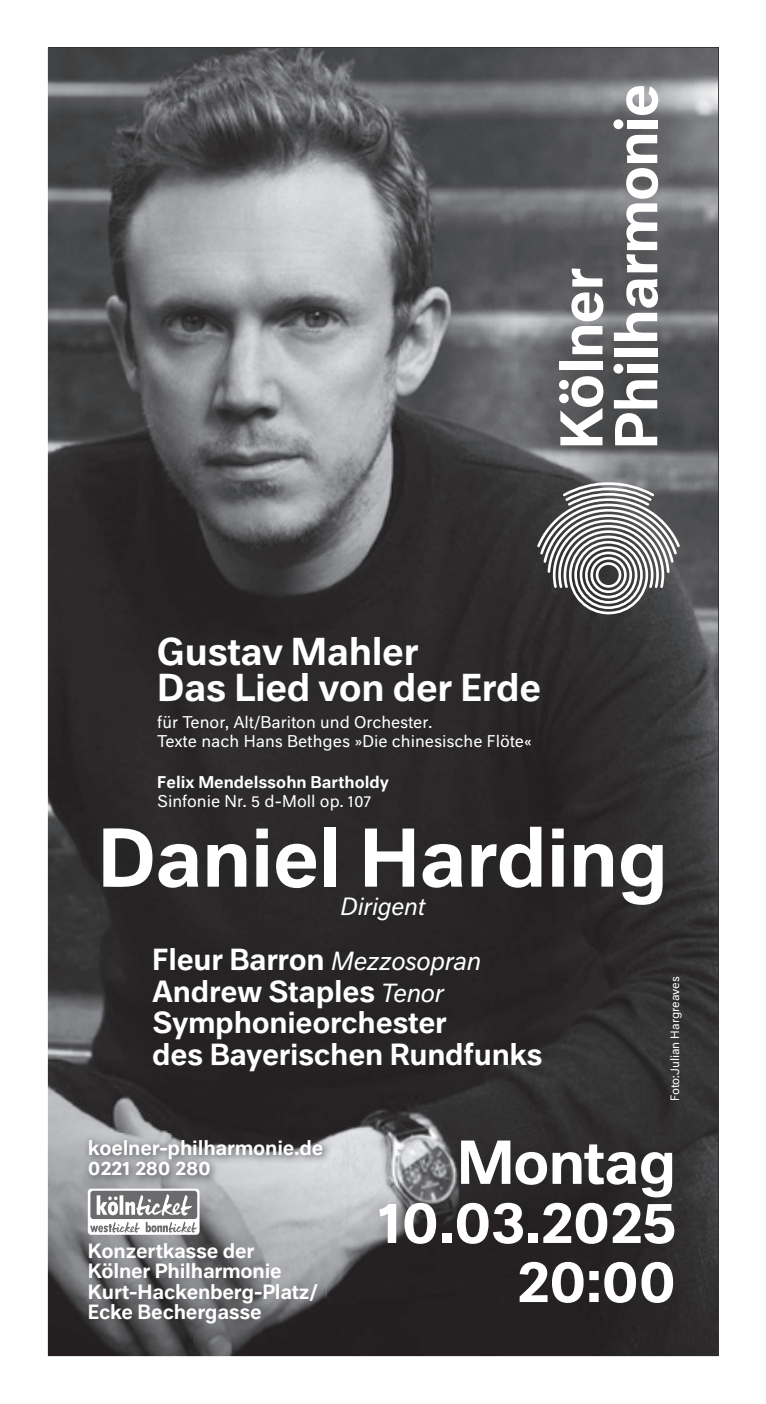
<style>
.page{position:relative;width:766px;height:1404px;background:#fff}
.page>*{position:absolute;margin:0;border:0;box-sizing:border-box;transform-origin:0 0}
.t1{font:500 76.95px "Neutral BP";letter-spacing:-.01em;color:#fff}
.t2{font:500 57.38px/58.9px "Neutral BP";letter-spacing:-.02em;color:#fff;text-align:right}
.t3{font:500 36px/36px "Neutral BP";letter-spacing:-.01em;color:#fff}
.t4{font:500 28.35px/31.5px "Neutral BP";letter-spacing:-.01em;color:#fff}
.t5{font:italic 23.18px "Neutral BP";letter-spacing:-.01em;color:#fff}
.t6{font:500 19.12px/20.2px "Neutral BP";letter-spacing:-.01em;color:#fff}
.t7{font:15.75px/18.9px "Neutral BP";color:#fff}
.t8{font:500 15.75px "Neutral BP";color:#fff}
.t9{font:11.25px "Neutral BP";letter-spacing:-.005em;color:#fff}
.s1{font-weight:400;font-style:italic;font-size:24.3px}
</style>
<div class="page">
<img style="left:48px;top:48px;width:670px;height:1056px">
<img style="left:48px;top:733px;width:146px;height:622px">
<div style="left:193px;top:927px;width:292px;height:195px;background:#262324"></div>
<img style="left:485px;top:1011px;width:74px;height:93px">
<div style="left:558px;top:1058px;width:73px;height:46px;background:#353536"></div>
<img style="left:193px;top:1122px;width:155px;height:233px">
<img style="left:348px;top:1104px;width:370px;height:251px">
<img style="left:518px;top:70px;width:175px;height:563px">
<svg style="left:537px;top:481px;width:142px;height:133px"></svg>
<svg style="left:560px;top:376px;width:43px;height:69px"></svg>
<div style="left:559px;top:362px;width:43px;height:8px;background:#fff"></div>
<svg style="left:571px;top:292px;width:32px;height:62px"></svg>
<svg style="left:571px;top:268px;width:31px;height:18px"></svg>
<svg style="left:613px;top:380px;width:44px;height:65px"></svg>
<div style="left:613px;top:364px;width:10px;height:9px;background:#fff;border-radius:50%"></div>
<div style="left:627px;top:364px;width:30px;height:9px;background:#fff"></div>
<div style="left:613px;top:349px;width:44px;height:8px;background:#fff"></div>
<svg style="left:613px;top:279px;width:44px;height:62px"></svg>
<svg style="left:626px;top:135px;width:32px;height:137px"></svg>
<div style="left:613px;top:119px;width:10px;height:10px;background:#fff;border-radius:50%"></div>
<div style="left:627px;top:120px;width:30px;height:8px;background:#fff"></div>
<svg style="left:626px;top:86px;width:32px;height:29px"></svg>
<img style="left:83px;top:1133px;width:248px;height:51px">
<img style="left:83px;top:1236px;width:243px;height:96px">
<svg style="left:88px;top:1188px;width:111px;height:46px"></svg>
<svg style="left:90px;top:1221px;width:50px;height:11px"></svg>
<svg style="left:146px;top:1221px;width:51px;height:11px"></svg>
<div style="left:90px;top:1190px;width:107px;height:28px;background:#6b6b6e;border-radius:3px"></div>
<svg style="left:97px;top:1194px;width:95px;height:21px"></svg>
<img style="left:352px;top:823px;width:316px;height:104px">
<div style="left:100px;top:823px;width:252px;height:104px;background:#2a2829"></div>
<h3 class="t3" style="left:157px;top:630px;width:385px">Gustav Mahler<br>Das Lied von der Erde</h3>
<p class="t7" style="left:157px;top:711px;width:376px">für Tenor, Alt/Bariton und Orchester.<br>Texte nach Hans Bethges »Die chinesische Flöte«</p>
<p class="t8" style="left:157px;top:769px;width:233px">Felix Mendelssohn Bartholdy</p>
<p class="t7" style="left:157px;top:790px;width:215px">Sinfonie Nr. 5 d-Moll op. 107</p>
<h1 class="t1" style="left:98px;top:796px;width:572px">Daniel Harding</h1>
<p class="t5" style="left:340px;top:888px;width:86px">Dirigent</p>
<h3 class="t4" style="left:152px;top:941px;width:392px">Fleur Barron <span class="s1">Mezzosopran<br></span>Andrew Staples <span class="s1">Tenor<br></span>Symphonieorchester<br>des Bayerischen Rundfunks</h3>
<p class="t9" style="left:666px;top:1101px;width:126px;rotate:-90deg">Foto:Julian Hargreaves</p>
<p class="t6" style="left:88px;top:1136px;width:237px">koelner-philharmonie.de<br>0221 280 280</p>
<p class="t6" style="left:88px;top:1238px;width:232px">Konzertkasse der<br>Kölner Philharmonie<br>Kurt-Hackenberg-Platz/<br>Ecke Bechergasse</p>
<h2 class="t2" style="left:377px;top:1128px;width:301px">Montag<br>10.03.2025<br>20:00</h2>
</div>
